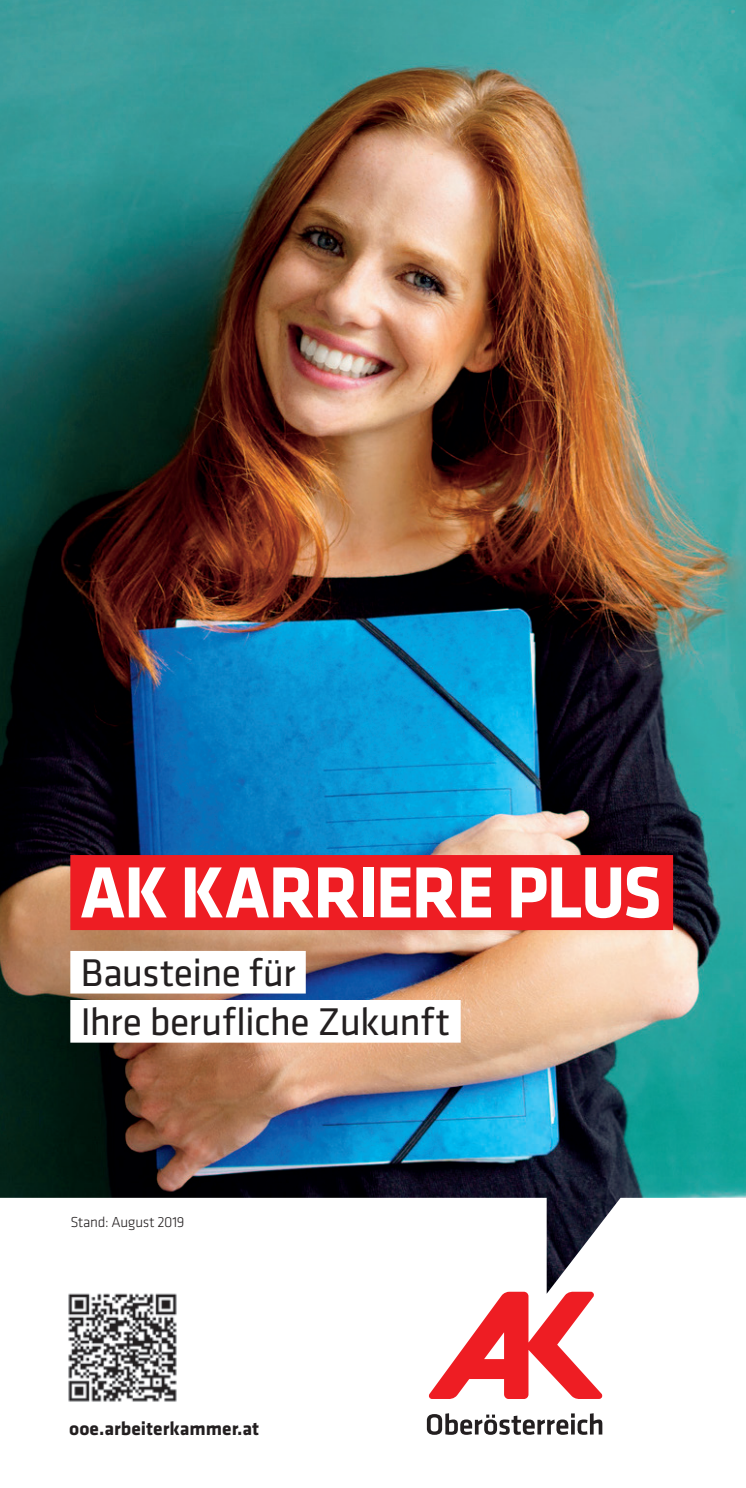
<style>
.page{position:relative;width:746px;height:1488px;background:#fff}
.page>*{position:absolute;margin:0;border:0;box-sizing:border-box;transform-origin:0 0}
.t1{font:700 75px "Klavika Basic";letter-spacing:-.02em;color:#fff;scale:.95 1}
.t2{font:40px/48.8px "Klavika Basic";letter-spacing:-.015em;color:#231f20}
.t3{font:700 19.5px "Klavika Basic";color:#231f20}
.t4{font:300 15px "Klavika Basic";letter-spacing:-.02em;color:#231f20}
</style>
<div class="page">
<img style="left:0;top:0;width:746px;height:1291px">
<svg style="left:429px;top:1291px;width:174px;height:107px"></svg>
<svg style="left:427px;top:1413px;width:175px;height:21px"></svg>
<div style="left:70px;top:855px;width:603px;height:75px;background:#ee1d23"></div>
<div style="left:70px;top:950px;width:236px;height:43px;background:#fff"></div>
<div style="left:70px;top:999px;width:390px;height:43px;background:#fff"></div>
<img style="left:68px;top:1293px;width:109px;height:109px">
<h1 class="t1" style="left:80px;top:838px;width:613px">AK KARRIERE PLUS</h1>
<p class="t2" style="left:80px;top:947px;width:371px">Bausteine für<br>Ihre berufliche Zukunft</p>
<p class="t4" style="left:70px;top:1212px;width:116px">Stand: August 2019</p>
<p class="t3" style="left:69px;top:1413px;width:191px">ooe.arbeiterkammer.at</p>
</div>
